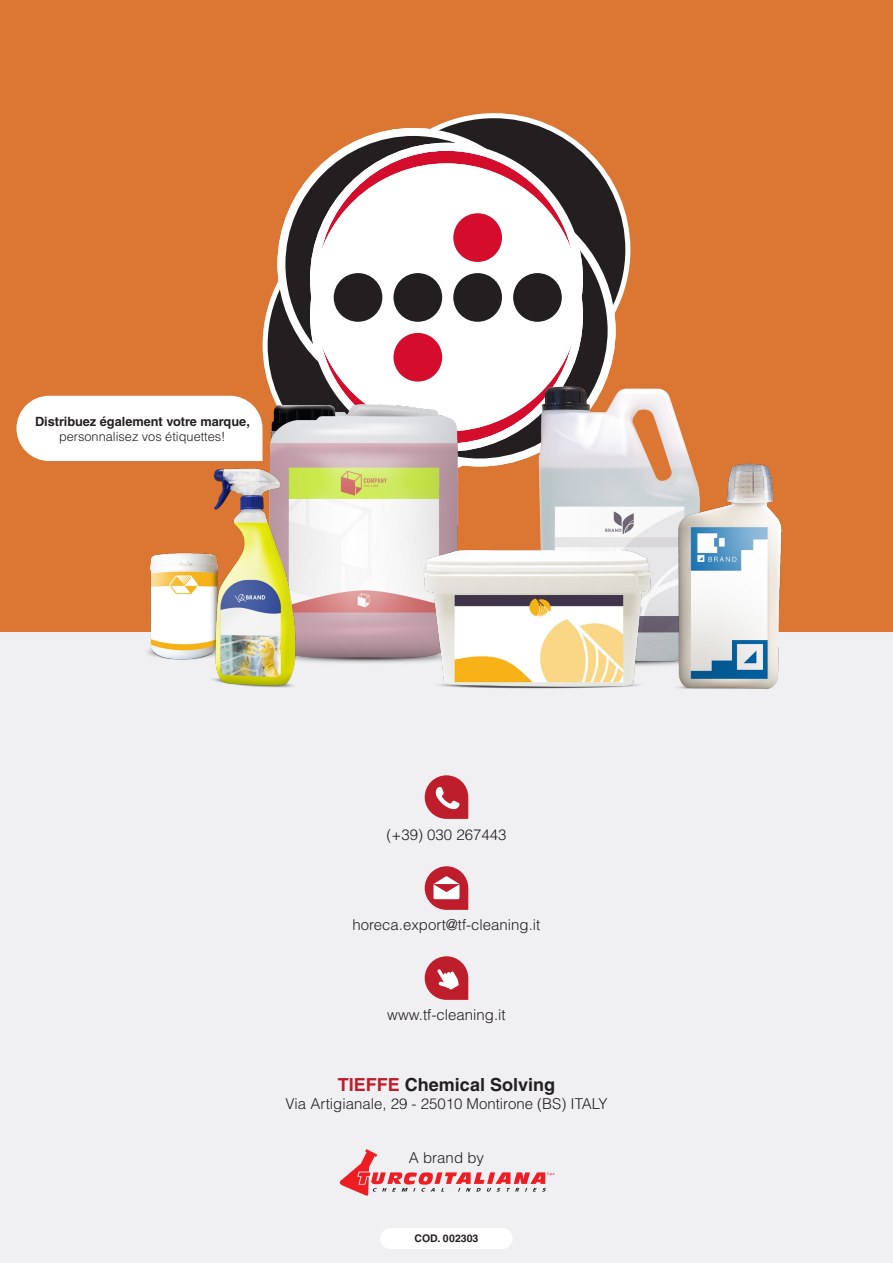
<style>
.page{position:relative;width:893px;height:1263px;background:#f0f0f3}
.page>*{position:absolute;margin:0;border:0;box-sizing:border-box;transform-origin:0 0}
.t1{font:700 18px "Helvetica LT Std";color:#231f20}
.t2{font:300 15px "Helvetica LT Std";color:#231f20}
.t3{font:700 12.75px "Helvetica LT Std";color:#231f20}
.t4{font:300 12.75px "Helvetica LT Std";color:#231f20}
.t5{font:700 10.5px "Helvetica LT Std";color:#231f20}
.s1{color:#be1d2c}
</style>
<div class="page">
<div style="left:0;top:0;width:893px;height:631px;background:#db7633"></div>
<svg style="left:425px;top:775px;width:43px;height:44px"></svg>
<svg style="left:466px;top:113px;width:164px;height:167px"></svg>
<div style="left:380px;top:1228px;width:133px;height:21px;background:#fff;border-radius:11px"></div>
<svg style="left:425px;top:866px;width:43px;height:44px"></svg>
<svg style="left:425px;top:956px;width:43px;height:44px"></svg>
<img style="left:313px;top:481px;width:146px;height:182px">
<img style="left:539px;top:388px;width:151px;height:277px">
<img style="left:142px;top:553px;width:52px;height:107px">
<img style="left:413px;top:495px;width:249px;height:194px">
<img style="left:666px;top:458px;width:120px;height:232px">
<svg style="left:339px;top:1149px;width:215px;height:47px"></svg>
<img style="left:194px;top:481px;width:119px;height:207px">
<svg style="left:16px;top:116px;width:611px;height:365px"></svg>
<p class="t3" style="left:35px;top:413px;width:216px">Distribuez également votre marque,</p>
<p class="t4" style="left:59px;top:428px;width:168px">personnalisez vos étiquettes!</p>
<p class="t2" style="left:386px;top:825px;width:121px">(+39) 030 267443</p>
<p class="t2" style="left:353px;top:915px;width:189px">horeca.export@tf-cleaning.it</p>
<p class="t2" style="left:387px;top:1005px;width:120px">www.tf-cleaning.it</p>
<p class="t1" style="left:338px;top:1074px;width:219px"><span class="s1">TIEFFE</span> Chemical Solving</p>
<p class="t2" style="left:285px;top:1094px;width:324px">Via Artigianale, 29 - 25010 Montirone (BS) ITALY</p>
<p class="t2" style="left:409px;top:1148px;width:77px">A brand by</p>
<p class="t5" style="left:415px;top:1232px;width:65px">COD. 002303</p>
</div>
